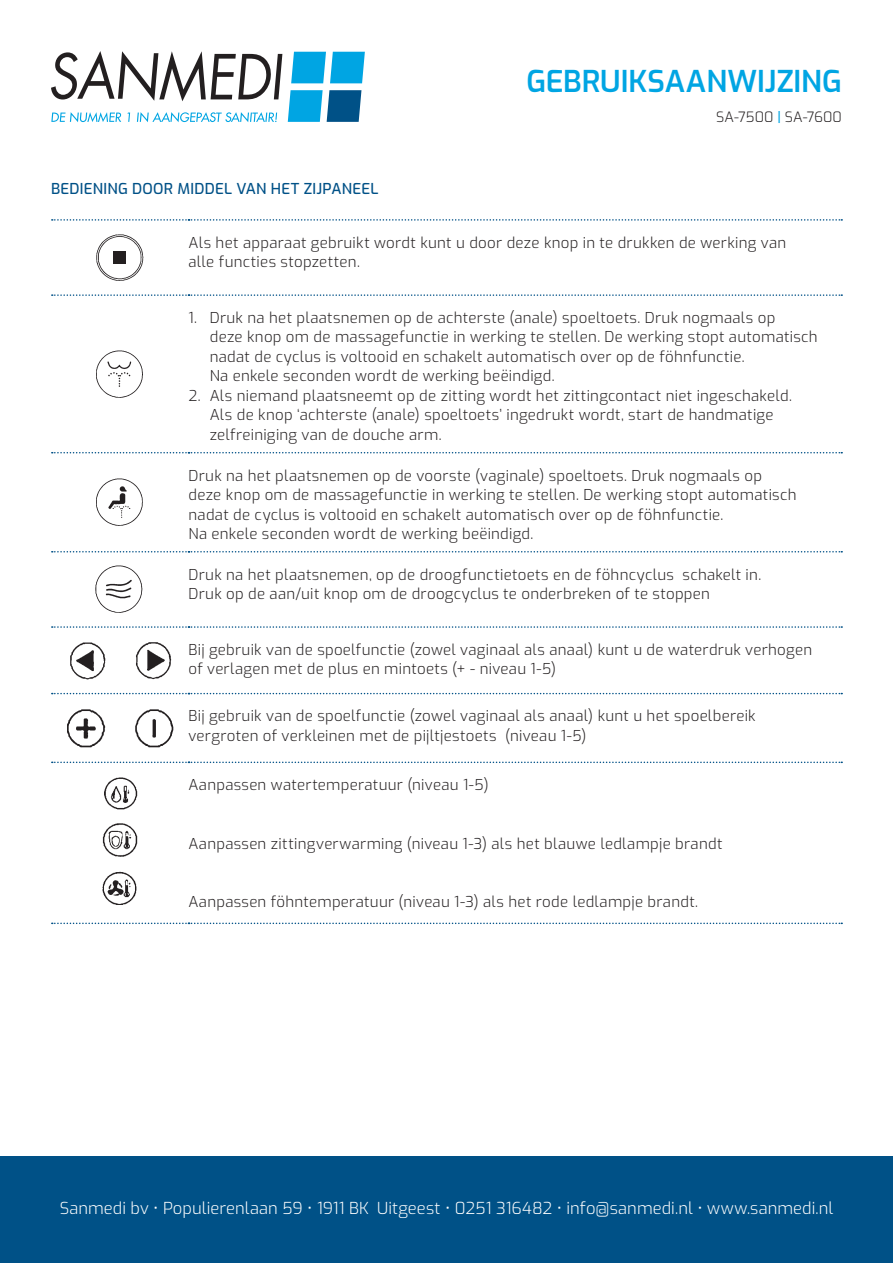
<style>
.page{position:relative;width:893px;height:1263px;background:#fff}
.page>*{position:absolute;margin:0;border:0;box-sizing:border-box;transform-origin:0 0}
.t1{font:600 30px "Exo";color:#00a5e3}
.t2{font:300 16.5px "Exo";letter-spacing:.005em;color:#fff}
.t3{font:300 15px/19.5px "Exo";letter-spacing:.02em;color:#231f20}
.t4{font:500 15px "Exo";letter-spacing:.02em;color:#005187}
.t5{font:300 14.25px "Exo";letter-spacing:.005em;color:#231f20}
.s1{font-weight:500;color:#00a5e3}
</style>
<div class="page">
<svg style="left:51px;top:51px;width:231px;height:50px"></svg>
<svg style="left:291px;top:52px;width:74px;height:31px;background:#22b1e6"></svg>
<svg style="left:288px;top:90px;width:73px;height:32px;background:#218cbe"></svg>
<svg style="left:51px;top:112px;width:227px;height:10px"></svg>
<div style="left:0;top:1157px;width:893px;height:106px;background:#005187"></div>
<svg style="left:52px;top:219px;width:790px;height:2px"></svg>
<svg style="left:52px;top:294px;width:790px;height:2px"></svg>
<svg style="left:52px;top:452px;width:790px;height:1px"></svg>
<svg style="left:52px;top:551px;width:790px;height:1px"></svg>
<svg style="left:52px;top:626px;width:790px;height:2px"></svg>
<svg style="left:52px;top:693px;width:790px;height:1px"></svg>
<svg style="left:52px;top:761px;width:790px;height:2px"></svg>
<svg style="left:52px;top:922px;width:790px;height:2px"></svg>
<img style="left:96px;top:234px;width:48px;height:47px">
<div style="left:107px;top:244px;width:26px;height:27px;background:#fff;border-radius:50%"></div>
<div style="left:113px;top:251px;width:12px;height:13px;background:#231f20"></div>
<img style="left:96px;top:350px;width:47px;height:48px">
<img style="left:96px;top:478px;width:47px;height:48px">
<img style="left:95px;top:565px;width:48px;height:48px">
<img style="left:70px;top:642px;width:102px;height:38px">
<img style="left:67px;top:709px;width:107px;height:39px">
<img style="left:102px;top:777px;width:36px;height:128px">
<p class="t4" style="left:51px;top:177px;width:329px">BEDIENING DOOR MIDDEL VAN HET ZIJPANEEL</p>
<h1 class="t1" style="left:526px;top:59px;width:317px">GEBRUIKSAANWIJZING</h1>
<p class="t5" style="left:716px;top:107px;width:127px">SA-7500 <span class="s1">|</span> SA-7600</p>
<p class="t3" style="left:189px;top:232px;width:599px">Als het apparaat gebruikt wordt kunt u door deze knop in te drukken de werking van alle functies stopzetten.</p>
<p class="t3" style="left:210px;top:307px;width:609px;text-indent:-21px">1. Druk na het plaatsnemen op de achterste (anale) spoeltoets. Druk nogmaals op<br>deze knop om de massagefunctie in werking te stellen. De werking stopt automatisch nadat de cyclus is voltooid en schakelt automatisch over op de föhnfunctie.<br>Na enkele seconden wordt de werking beëindigd.</p>
<p class="t3" style="left:210px;top:385px;width:584px;text-indent:-21px">2. Als niemand plaatsneemt op de zitting wordt het zittingcontact niet ingeschakeld.<br>Als de knop ‘achterste (anale) spoeltoets’ ingedrukt wordt, start de handmatige zelfreiniging van de douche arm.</p>
<p class="t3" style="left:189px;top:465px;width:609px">Druk na het plaatsnemen op de voorste (vaginale) spoeltoets. Druk nogmaals op deze knop om de massagefunctie in werking te stellen. De werking stopt automatisch nadat de cyclus is voltooid en schakelt automatisch over op de föhnfunctie.<br>Na enkele seconden wordt de werking beëindigd.</p>
<p class="t3" style="left:189px;top:564px;width:574px">Druk na het plaatsnemen, op de droogfunctietoets en de föhncyclus schakelt in.<br>Druk op de aan/uit knop om de droogcyclus te onderbreken of te stoppen</p>
<p class="t3" style="left:189px;top:639px;width:625px">Bij gebruik van de spoelfunctie (zowel vaginaal als anaal) kunt u de waterdruk verhogen of verlagen met de plus en mintoets (+ - niveau 1-5)</p>
<p class="t3" style="left:189px;top:705px;width:569px">Bij gebruik van de spoelfunctie (zowel vaginaal als anaal) kunt u het spoelbereik vergroten of verkleinen met de pijltjestoets (niveau 1-5)</p>
<p class="t3" style="left:189px;top:774px;width:302px">Aanpassen watertemperatuur (niveau 1-5)</p>
<p class="t3" style="left:189px;top:833px;width:535px">Aanpassen zittingverwarming (niveau 1-3) als het blauwe ledlampje brandt</p>
<p class="t3" style="left:189px;top:891px;width:511px">Aanpassen föhntemperatuur (niveau 1-3) als het rode ledlampje brandt.</p>
<p class="t2" style="left:60px;top:1196px;width:775px">Sanmedi bv • Populierenlaan 59 • 1911 BK Uitgeest • 0251 316482 • info@sanmedi.nl • www.sanmedi.nl</p>
</div>
